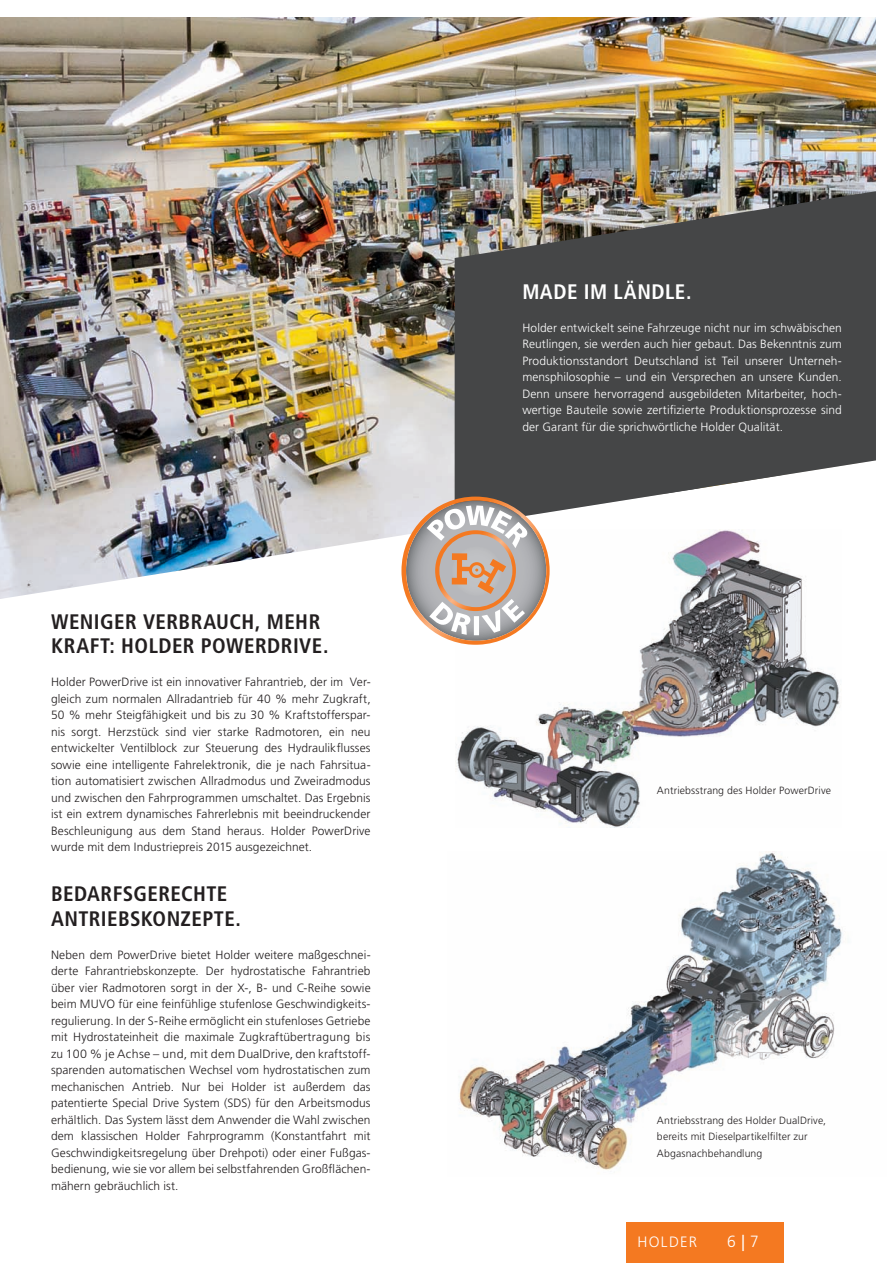
<style>
.page{position:relative;width:893px;height:1263px;background:#fff}
.page>*{position:absolute;margin:0;border:0;box-sizing:border-box;transform-origin:0 0}
.t1{font:700 condensed 21px/24.8px "Frutiger LT Std";letter-spacing:.02em;color:#231f20}
.t2{font:700 condensed 21px "Frutiger LT Std";letter-spacing:.025em;color:#fff}
.t3{font:300 16.2px "Frutiger LT Std";color:#fff;scale:.96 1}
.t4{font:300 15px "Frutiger LT Std";letter-spacing:.09em;color:#fff}
.t5{font:300 12px/16.5px "Frutiger LT Std";letter-spacing:.005em;color:#231f20;text-align:justify}
.t6{font:300 12px/16.5px "Frutiger LT Std";letter-spacing:.005em;color:#fff;text-align:justify}
.t7{font:300 10.5px/16.5px "Frutiger LT Std";letter-spacing:.01em;color:#231f20}
.s1{font-weight:400}
</style>
<div class="page">
<img style="left:0;top:17px;width:876px;height:582px">
<svg style="left:455px;top:191px;width:421px;height:336px;background:#5d5d5d"></svg>
<img style="left:459px;top:851px;width:384px;height:319px">
<img style="left:456px;top:530px;width:386px;height:297px">
<svg style="left:401px;top:497px;width:149px;height:148px"></svg>
<div style="left:627px;top:1223px;width:157px;height:40px;background:#f47921"></div>
<h1 class="t1" style="left:51px;top:609px;width:279px">WENIGER VERBRAUCH, MEHR<br>KRAFT: HOLDER POWERDRIVE.</h1>
<p class="t5" style="left:51px;top:674px;width:321px">Holder PowerDrive ist ein innovativer Fahrantrieb, der im Ver&shy;gleich zum normalen Allradantrieb für 40 % mehr Zugkraft, 50 % mehr Steigfähigkeit und bis zu 30 % Kraftstofferspar&shy;nis sorgt. Herzstück sind vier starke Radmotoren, ein neu entwickelter Ventilblock zur Steuerung des Hydraulikflusses sowie eine intelligente Fahrelektronik, die je nach Fahrsitua&shy;tion automatisiert zwischen Allradmodus und Zweiradmodus und zwischen den Fahrprogrammen umschaltet. Das Ergebnis ist ein extrem dynamisches Fahrerlebnis mit beeindruckender Beschleunigung aus dem Stand heraus. Holder PowerDrive wurde mit dem Industriepreis 2015 ausgezeichnet.</p>
<h1 class="t1" style="left:51px;top:881px;width:191px">BEDARFSGERECHTE<br>ANTRIEBSKONZEPTE.</h1>
<p class="t5" style="left:51px;top:946px;width:321px">Neben dem PowerDrive bietet Holder weitere maßgeschnei&shy;derte Fahrantriebskonzepte. Der hydrostatische Fahrantrieb über vier Radmotoren sorgt in der X-, B- und C-Reihe sowie beim MUVO für eine feinfühlige stufenlose Geschwindigkeits&shy;regulierung. In der S-Reihe ermöglicht ein stufenloses Getriebe mit Hydrostateinheit die maximale Zugkraftübertragung bis zu 100 % je Achse – und, mit dem DualDrive, den kraftstoff&shy;sparenden automatischen Wechsel vom hydrostatischen zum mechanischen Antrieb. Nur bei Holder ist außerdem das patentierte Special Drive System (SDS) für den Arbeitsmodus erhältlich. Das System lässt dem Anwender die Wahl zwischen dem klassischen Holder Fahrprogramm (Konstantfahrt mit Geschwindigkeitsregelung über Drehpoti) oder einer Fußgas&shy;bedienung, wie sie vor allem bei selbstfahrenden Großflächen&shy;mähern gebräuchlich ist.</p>
<h1 class="t2" style="left:522px;top:279px;width:171px">MADE IM LÄNDLE.</h1>
<p class="t6" style="left:522px;top:319px;width:321px">Holder entwickelt seine Fahrzeuge nicht nur im schwäbischen Reutlingen, sie werden auch hier gebaut. Das Bekenntnis zum Produktionsstandort Deutschland ist Teil unserer Unterneh&shy;mensphilosophie – und ein Versprechen an unsere Kunden.<br>Denn unsere hervorragend ausgebildeten Mitarbeiter, hoch&shy;wertige Bauteile sowie zertifizierte Produktionsprozesse sind der Garant für die sprichwörtliche Holder Qualität.</p>
<p class="t7" style="left:657px;top:782px;width:176px">Antriebsstrang des Holder PowerDrive</p>
<p class="t7" style="left:657px;top:1112px;width:171px">Antriebsstrang des Holder DualDrive, bereits mit Dieselpartikelfilter zur<br>Abgasnachbehandlung</p>
<p class="t4" style="left:637px;top:1234px;width:61px">HOLDER</p>
<h2 class="t3" style="left:727px;top:1233px;width:35px">6 <span class="s1">|</span> 7</h2>
</div>
